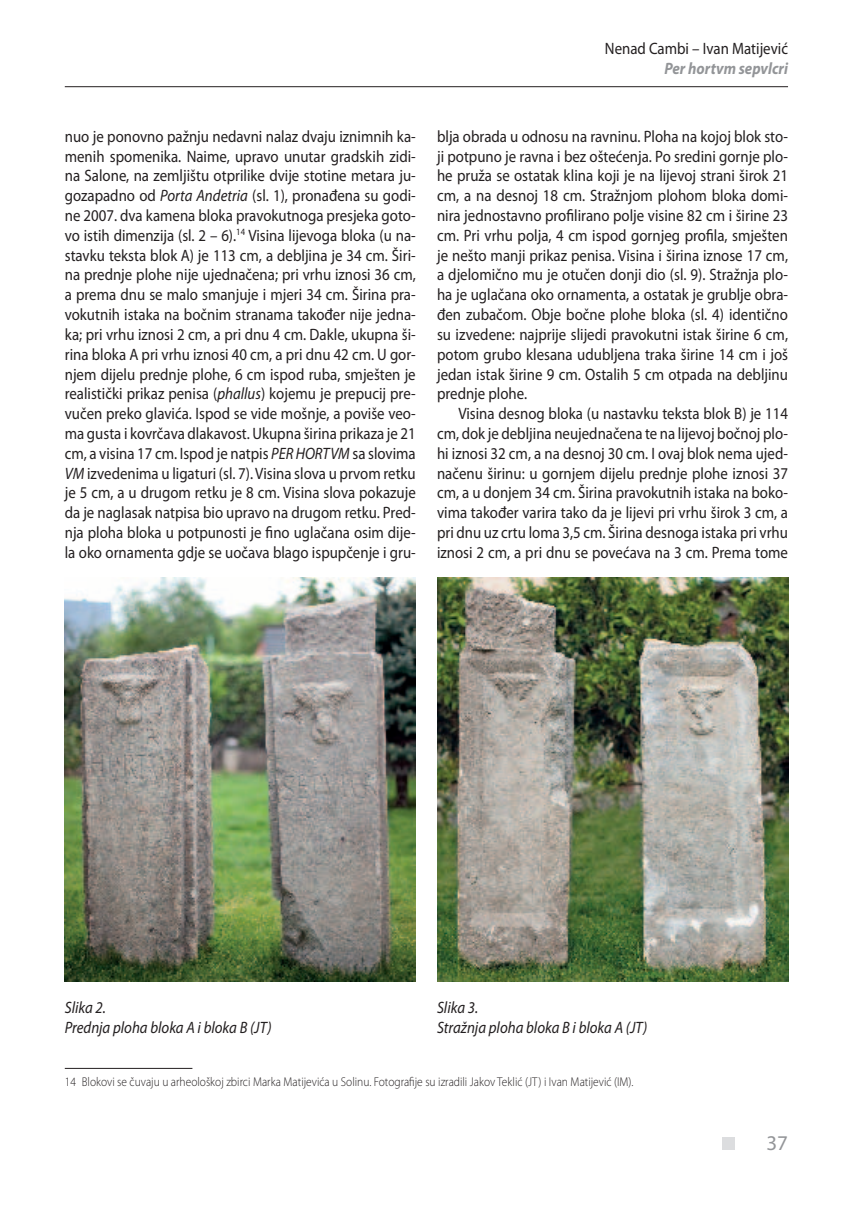
<style>
.page{position:relative;width:853px;height:1213px;background:#fff}
.page>*{position:absolute;margin:0;border:0;box-sizing:border-box;transform-origin:0 0}
.t1{font:21px "Myriad Pro";color:#939598}
.t2{font:16.5px/19.8px "Myriad Pro";color:#231f20;text-align:justify;scale:.9 1}
.t3{font:italic 16.5px/19.8px "Myriad Pro";color:#231f20;scale:.9 1}
.t4{font:italic 700 16.5px "Myriad Pro";color:#939598;scale:.9 1}
.t5{font:300 12.75px "Myriad Pro";color:#231f20;scale:.9 1}
.s1{font-style:italic}
</style>
<div class="page">
<hr style="left:65px;top:86px;width:723px;height:1px;background:#231f20">
<div style="left:722px;top:1136px;width:12px;height:13px;background:#dcdddf"></div>
<hr style="left:65px;top:1067px;width:127px;height:1px;background:#231f20">
<img style="left:65px;top:578px;width:351px;height:403px">
<img style="left:437px;top:578px;width:351px;height:403px">
<p class="t2" style="left:605px;top:39px;width:205px">Nenad Cambi – Ivan Matijević</p>
<p class="t4" style="left:664px;top:59px;width:139px">Per hortvm sepvlcri</p>
<p class="t2" style="left:65px;top:127px;width:391px">nuo je ponovno pažnju nedavni nalaz dvaju iznimnih ka&shy;menih spomenika. Naime, upravo unutar gradskih zidi&shy;na Salone, na zemljištu otprilike dvije stotine metara ju&shy;gozapadno od <span class="s1">Porta Andetria</span> (sl. 1), pronađena su godi&shy;ne 2007. dva kamena bloka pravokutnoga presjeka goto&shy;vo istih dimenzija (sl. 2 – 6).<sup>14</sup> Visina lijevoga bloka (u na&shy;stavku teksta blok A) je 113 cm, a debljina je 34 cm. Širi&shy;na prednje plohe nije ujednačena; pri vrhu iznosi 36 cm, a prema dnu se malo smanjuje i mjeri 34 cm. Širina pra&shy;vokutnih istaka na bočnim stranama također nije jedna&shy;ka; pri vrhu iznosi 2 cm, a pri dnu 4 cm. Dakle, ukupna ši&shy;rina bloka A pri vrhu iznosi 40 cm, a pri dnu 42 cm. U gor&shy;njem dijelu prednje plohe, 6 cm ispod ruba, smješten je realistički prikaz penisa (<span class="s1">phallus</span>) kojemu je prepucij pre&shy;vučen preko glavića. Ispod se vide mošnje, a poviše veo&shy;ma gusta i kovrčava dlakavost. Ukupna širina prikaza je 21 cm, a visina 17 cm. Ispod je natpis <span class="s1">PER HORTVM</span> sa slovima <span class="s1">VM</span> izvedenima u ligaturi (sl. 7). Visina slova u prvom retku je 5 cm, a u drugom retku je 8 cm. Visina slova pokazuje da je naglasak natpisa bio upravo na drugom retku. Pred&shy;nja ploha bloka u potpunosti je fino uglačana osim dije&shy;la oko ornamenta gdje se uočava blago ispupčenje i gru-</p>
<p class="t2" style="left:437px;top:127px;width:391px">blja obrada u odnosu na ravninu. Ploha na kojoj blok sto&shy;ji potpuno je ravna i bez oštećenja. Po sredini gornje plo&shy;he pruža se ostatak klina koji je na lijevoj strani širok 21 cm, a na desnoj 18 cm. Stražnjom plohom bloka domi&shy;nira jednostavno profilirano polje visine 82 cm i širine 23 cm. Pri vrhu polja, 4 cm ispod gornjeg profila, smješten je nešto manji prikaz penisa. Visina i širina iznose 17 cm, a djelomično mu je otučen donji dio (sl. 9). Stražnja plo&shy;ha je uglačana oko ornamenta, a ostatak je grublje obra&shy;đen zubačom. Obje bočne plohe bloka (sl. 4) identično su izvedene: najprije slijedi pravokutni istak širine 6 cm, potom grubo klesana udubljena traka širine 14 cm i još jedan istak širine 9 cm. Ostalih 5 cm otpada na debljinu prednje plohe.</p>
<p class="t2" style="left:437px;top:404px;width:391px;text-indent:21px">Visina desnog bloka (u nastavku teksta blok B) je 114 cm, dok je debljina neujednačena te na lijevoj bočnoj plo&shy;hi iznosi 32 cm, a na desnoj 30 cm. I ovaj blok nema ujed&shy;načenu širinu: u gornjem dijelu prednje plohe iznosi 37 cm, a u donjem 34 cm. Širina pravokutnih istaka na boko&shy;vima također varira tako da je lijevi pri vrhu širok 3 cm, a pri dnu uz crtu loma 3,5 cm. Širina desnoga istaka pri vrhu iznosi 2 cm, a pri dnu se povećava na 3 cm. Prema tome</p>
<p class="t3" style="left:65px;top:998px;width:231px">Slika 2.<br>Prednja ploha bloka A i bloka B (JT)</p>
<p class="t3" style="left:437px;top:998px;width:235px">Slika 3.<br>Stražnja ploha bloka B i bloka A (JT)</p>
<p class="t5" style="left:65px;top:1074px;width:633px">14 Blokovi se čuvaju u arheološkoj zbirci Marka Matijevića u Solinu. Fotografije su izradili Jakov Teklić (JT) i Ivan Matijević (IM).</p>
<p class="t1" style="left:766px;top:1131px;width:23px">37</p>
</div>
